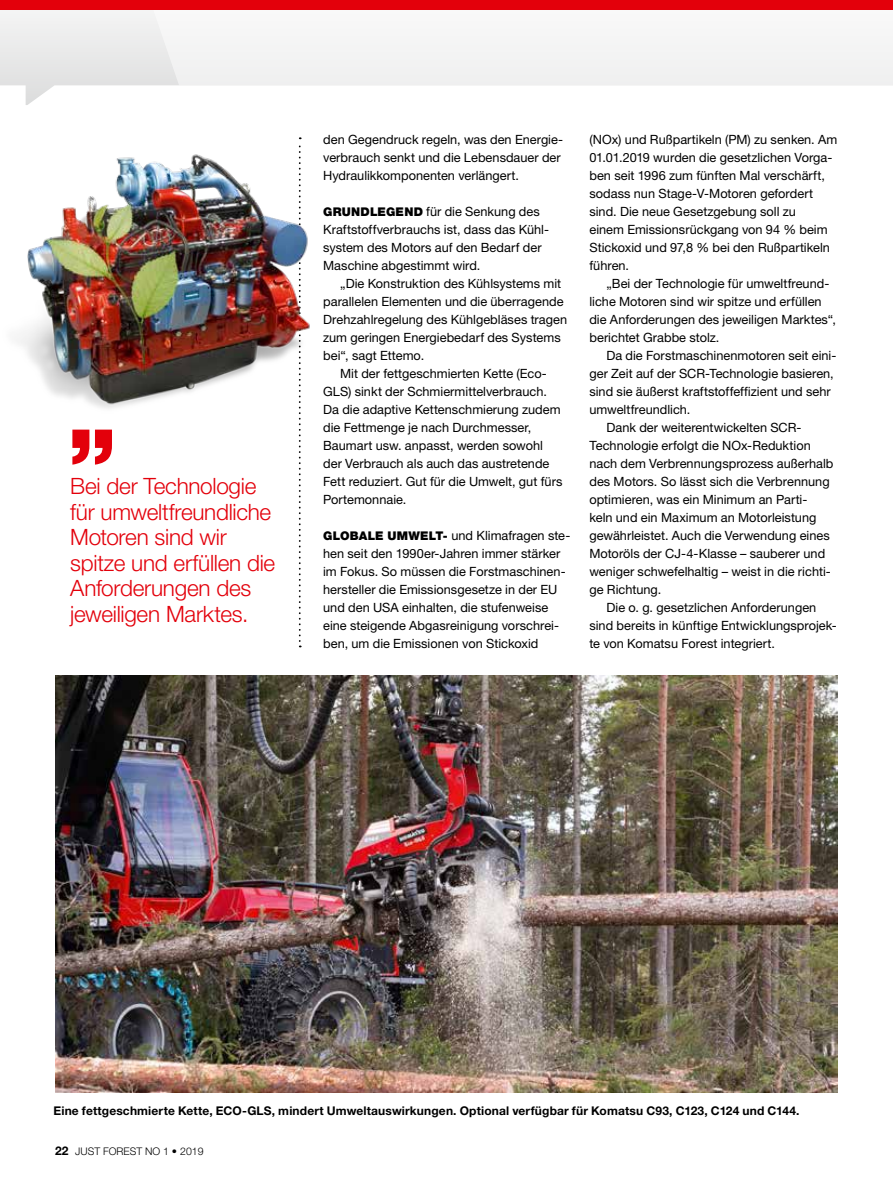
<style>
.page{position:relative;width:893px;height:1191px;background:#fff}
.page>*{position:absolute;margin:0;border:0;box-sizing:border-box;transform-origin:0 0}
.t1{font:300 22.5px/25.5px "Helvetica Neue LT Std";letter-spacing:-.01em;color:#e3000b}
.t2{font:12.75px/18px "Helvetica Neue LT Std";color:#000}
.t3{font:700 12px "Helvetica Neue LT Std";letter-spacing:.015em;color:#000}
.t4{font:300 10.5px "Helvetica Neue LT Std";color:#000}
.s1{font-weight:900;font-size:12px}
.s2{font-weight:700;font-size:12px}
</style>
<div class="page">
<svg style="left:0;top:9px;width:179px;height:96px"></svg>
<div style="left:148px;top:9px;width:745px;height:76px;background:#f4f4f4"></div>
<div style="left:0;top:0;width:893px;height:9px;background:#e3000b"></div>
<svg style="left:72px;top:429px;width:40px;height:35px"></svg>
<svg style="left:299px;top:137px;width:2px;height:510px"></svg>
<img style="left:55px;top:675px;width:783px;height:417px">
<img style="left:16px;top:150px;width:294px;height:263px">
<h1 class="t1" style="left:70px;top:473px;width:207px">Bei der Technologie für umweltfreundliche<br>Motoren sind wir spitze und erfüllen die<br>Anforderungen des jeweiligen Marktes.</h1>
<p class="t2" style="left:323px;top:130px;width:242px">den Gegendruck regeln, was den Energie&shy;verbrauch senkt und die Lebensdauer der<br>Hydraulikkomponenten verlängert.</p>
<p class="t2" style="left:323px;top:202px;width:227px"><span class="s1">GRUNDLEGEND</span> für die Senkung des Kraftstoffverbrauchs ist, dass das Kühl&shy;system des Motors auf den Bedarf der Maschine abgestimmt wird.</p>
<p class="t2" style="left:340px;top:274px;width:223px">„Die Konstruktion des Kühlsystems mit</p>
<p class="t2" style="left:323px;top:292px;width:242px">parallelen Elementen und die überragende</p>
<p class="t2" style="left:323px;top:310px;width:245px">Drehzahlregelung des Kühlgebläses tragen</p>
<p class="t2" style="left:323px;top:328px;width:239px">zum geringen Energiebedarf des Systems</p>
<p class="t2" style="left:323px;top:346px;width:103px">bei“, sagt Ettemo.</p>
<p class="t2" style="left:340px;top:364px;width:208px">Mit der fettgeschmierten Kette (Eco-</p>
<p class="t2" style="left:323px;top:382px;width:225px">GLS) sinkt der Schmiermittelverbrauch.</p>
<p class="t2" style="left:323px;top:400px;width:239px">Da die adaptive Kettenschmierung zudem</p>
<p class="t2" style="left:323px;top:418px;width:210px">die Fettmenge je nach Durchmesser,</p>
<p class="t2" style="left:323px;top:436px;width:221px">Baumart usw. anpasst, werden sowohl</p>
<p class="t2" style="left:323px;top:454px;width:228px">der Verbrauch als auch das austretende</p>
<p class="t2" style="left:323px;top:472px;width:241px">Fett reduziert. Gut für die Umwelt, gut fürs</p>
<p class="t2" style="left:323px;top:490px;width:85px">Portemonnaie.</p>
<p class="t2" style="left:323px;top:526px;width:249px"><span class="s1">GLOBALE UMWELT-</span> und Klimafragen ste&shy;hen seit den 1990er-Jahren immer stärker im Fokus. So müssen die Forstmaschinen&shy;hersteller die Emissionsgesetze in der EU und den USA einhalten, die stufenweise eine steigende Abgasreinigung vorschrei&shy;ben, um die Emissionen von Stickoxid</p>
<p class="t2" style="left:589px;top:130px;width:249px">(NOx) und Rußpartikeln (PM) zu senken. Am 01.01.2019 wurden die gesetzlichen Vorga&shy;ben seit 1996 zum fünften Mal verschärft, sodass nun Stage-V-Motoren gefordert sind. Die neue Gesetzgebung soll zu<br>einem Emissionsrückgang von 94 % beim Stickoxid und 97,8 % bei den Rußpartikeln führen.</p>
<p class="t2" style="left:589px;top:274px;width:248px;text-indent:17px">„Bei der Technologie für umweltfreund&shy;liche Motoren sind wir spitze und erfüllen die Anforderungen des jeweiligen Marktes“, berichtet Grabbe stolz.</p>
<p class="t2" style="left:606px;top:346px;width:231px">Da die Forstmaschinenmotoren seit eini-</p>
<p class="t2" style="left:589px;top:364px;width:246px">ger Zeit auf der SCR-Technologie basieren,</p>
<p class="t2" style="left:589px;top:382px;width:243px">sind sie äußerst kraftstoffeffizient und sehr</p>
<p class="t2" style="left:589px;top:400px;width:103px">umweltfreundlich.</p>
<p class="t2" style="left:606px;top:418px;width:197px">Dank der weiterentwickelten SCR-</p>
<p class="t2" style="left:589px;top:436px;width:223px">Technologie erfolgt die NOx-Reduktion</p>
<p class="t2" style="left:589px;top:454px;width:245px">nach dem Verbrennungsprozess außerhalb</p>
<p class="t2" style="left:589px;top:472px;width:242px">des Motors. So lässt sich die Verbrennung</p>
<p class="t2" style="left:589px;top:490px;width:219px">optimieren, was ein Minimum an Parti-</p>
<p class="t2" style="left:589px;top:508px;width:229px">keln und ein Maximum an Motorleistung</p>
<p class="t2" style="left:589px;top:526px;width:242px">gewährleistet. Auch die Verwendung eines</p>
<p class="t2" style="left:589px;top:544px;width:237px">Motoröls der CJ-4-Klasse – sauberer und</p>
<p class="t2" style="left:589px;top:562px;width:243px">weniger schwefelhaltig – weist in die richti-</p>
<p class="t2" style="left:589px;top:580px;width:73px">ge Richtung.</p>
<p class="t2" style="left:606px;top:598px;width:211px">Die o. g. gesetzlichen Anforderungen</p>
<p class="t2" style="left:589px;top:616px;width:249px">sind bereits in künftige Entwicklungsprojek-</p>
<p class="t2" style="left:589px;top:634px;width:187px">te von Komatsu Forest integriert.</p>
<p class="t3" style="left:53px;top:1103px;width:748px">Eine fettgeschmierte Kette, ECO-GLS, mindert Umweltauswirkungen. Optional verfügbar für Komatsu C93, C123, C124 und C144.</p>
<p class="t4" style="left:55px;top:1144px;width:150px"><span class="s2">22</span> JUST FOREST NO 1 • 2019</p>
</div>
